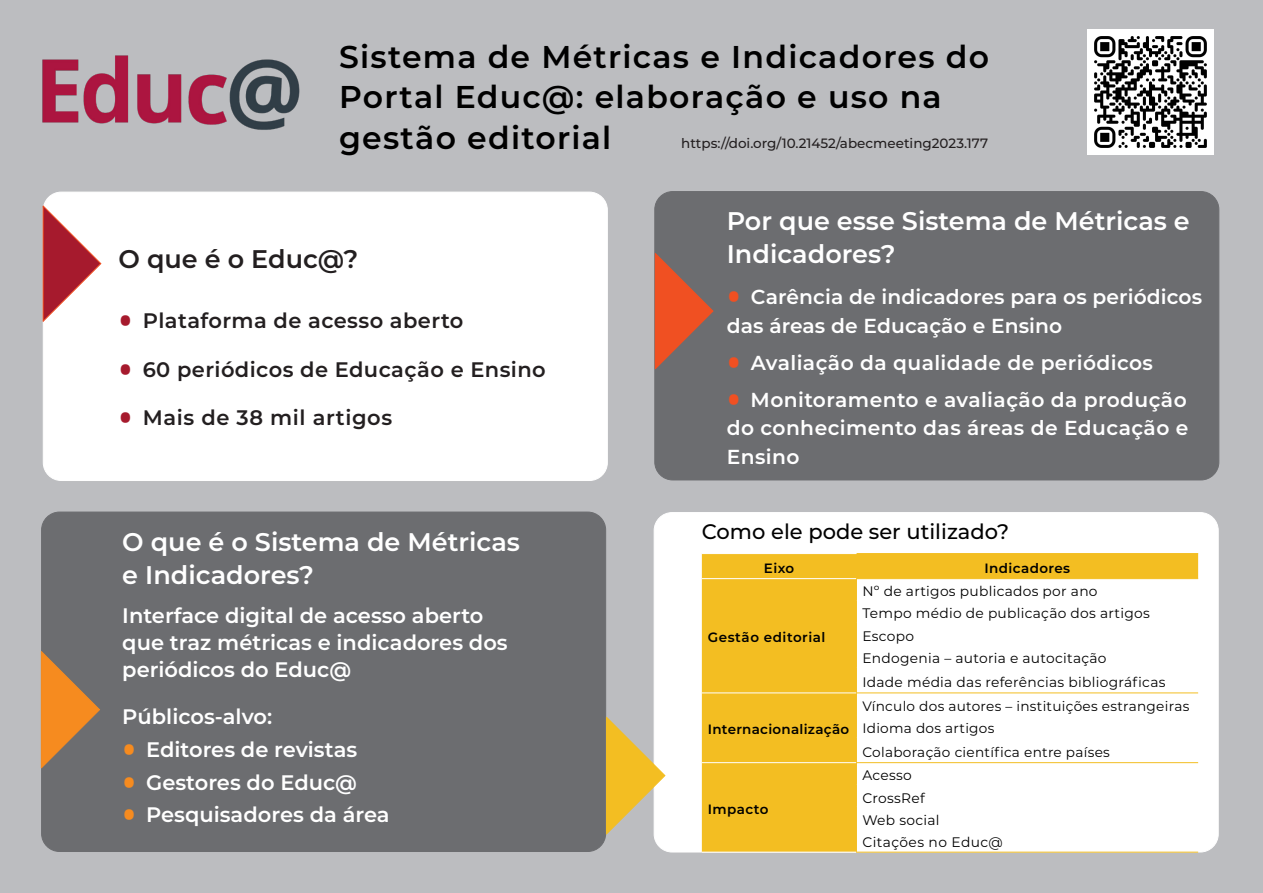
<style>
.page{position:relative;width:1263px;height:893px;background:#bcbdc0}
.page>*{position:absolute;margin:0;border:0;box-sizing:border-box;transform-origin:0 0}
.t1{font:600 31.5px/40.5px "Montserrat";letter-spacing:.04em;color:#000}
.t2{font:600 25.5px/33px "Montserrat";color:#fff}
.t3{font:600 25.5px "Montserrat";color:#231f20}
.t4{font:600 21px/27px "Montserrat";color:#fff}
.t5{font:600 21px "Montserrat";letter-spacing:.02em;color:#231f20}
.t6{font:500 21px "Montserrat";color:#000}
.t7{font:600 20.25px/28.5px "Montserrat";letter-spacing:.015em;color:#fff}
.t8{font:13.8px "Montserrat";letter-spacing:.02em;color:#000}
.t9{font:13.65px "Montserrat";letter-spacing:.02em;color:#000}
.t10{font:600 13.5px "Montserrat";letter-spacing:.03em;color:#000}
.t11{font:500 13.5px "Montserrat";color:#231f20}
.s1{font-family:"Open Sans";font-size:37.5px;color:#a61a2d}
.s2{font-family:"Open Sans";font-size:37.5px;color:#f68b1f}
.s3{font-family:"Open Sans";font-size:37.5px;color:#f05022}
</style>
<div class="page">
<img style="left:42px;top:55px;width:258px;height:75px">
<div style="left:43px;top:192px;width:564px;height:288px;background:#fff;border-radius:18px"></div>
<div style="left:42px;top:512px;width:564px;height:339px;background:#6c6d70;border-radius:18px"></div>
<div style="left:655px;top:192px;width:564px;height:288px;background:#6c6d70;border-radius:18px"></div>
<div style="left:654px;top:513px;width:564px;height:339px;background:#fff;border-radius:18px"></div>
<hr style="left:856px;top:553px;width:342px;height:1px;background:#f3be22">
<svg style="left:702px;top:554px;width:496px;height:298px"></svg>
<hr style="left:702px;top:578px;width:154px;height:1px;background:#fff">
<hr style="left:702px;top:692px;width:154px;height:1px;background:#fff">
<hr style="left:702px;top:762px;width:154px;height:1px;background:#fff">
<hr style="left:702px;top:852px;width:154px;height:1px;background:#fff">
<hr style="left:856px;top:692px;width:342px;height:1px;background:#f3be22">
<hr style="left:856px;top:762px;width:342px;height:1px;background:#f3be22">
<hr style="left:856px;top:852px;width:342px;height:1px;background:#f3be22">
<svg style="left:654px;top:252px;width:60px;height:118px"></svg>
<hr style="left:655px;top:253px;width:1px;height:116px;background:#f05022">
<svg style="left:40px;top:650px;width:60px;height:119px"></svg>
<hr style="left:41px;top:651px;width:1px;height:117px;background:#f68b1f">
<svg style="left:606px;top:716px;width:60px;height:119px"></svg>
<hr style="left:606px;top:717px;width:1px;height:117px;background:#f3be22">
<img style="left:1087px;top:29px;width:126px;height:126px">
<svg style="left:42px;top:205px;width:60px;height:117px"></svg>
<hr style="left:43px;top:206px;width:1px;height:115px;background:#f05022">
<p class="t1" style="left:339px;top:35px;width:651px">Sistema de Métricas e Indicadores do<br>Portal Educ@: elaboração e uso na gestão editorial</p>
<p class="t11" style="left:681px;top:134px;width:308px">https://doi.org/10.21452/abecmeeting2023.177</p>
<p class="t3" style="left:119px;top:241px;width:241px">O que é o Educ@?</p>
<p class="t5" style="left:119px;top:306px;width:346px"><span class="s1">•</span> Plataforma de acesso aberto</p>
<p class="t5" style="left:119px;top:354px;width:429px"><span class="s1">•</span> 60 periódicos de Educação e Ensino</p>
<p class="t5" style="left:119px;top:403px;width:275px"><span class="s1">•</span> Mais de 38 mil artigos</p>
<p class="t2" style="left:122px;top:525px;width:399px">O que é o Sistema de Métricas e Indicadores?</p>
<p class="t4" style="left:122px;top:601px;width:387px">Interface digital de acesso aberto que traz métricas e indicadores dos periódicos do Educ@</p>
<p class="t4" style="left:122px;top:702px;width:151px">Públicos-alvo:</p>
<p class="t4" style="left:122px;top:735px;width:236px"><span class="s2">•</span> Editores de revistas</p>
<p class="t4" style="left:122px;top:768px;width:236px"><span class="s2">•</span> Gestores do Educ@</p>
<p class="t4" style="left:122px;top:800px;width:269px"><span class="s2">•</span> Pesquisadores da área</p>
<p class="t2" style="left:727px;top:203px;width:465px">Por que esse Sistema de Métricas e<br>Indicadores?</p>
<p class="t7" style="left:727px;top:282px;width:477px"><span class="s3">•</span> Carência de indicadores para os periódicos das áreas de Educação e Ensino</p>
<p class="t7" style="left:727px;top:347px;width:428px"><span class="s3">•</span> Avaliação da qualidade de periódicos</p>
<p class="t7" style="left:727px;top:384px;width:463px;text-align:justify"><span class="s3">•</span> Monitoramento e avaliação da produção do conhecimento das áreas de Educação e Ensino</p>
<p class="t6" style="left:702px;top:517px;width:309px">Como ele pode ser utilizado?</p>
<p class="t10" style="left:764px;top:558px;width:32px">Eixo</p>
<p class="t10" style="left:984px;top:558px;width:87px">Indicadores</p>
<p class="t10" style="left:708px;top:628px;width:119px">Gestão editorial</p>
<p class="t10" style="left:708px;top:720px;width:143px">Internacionalização</p>
<p class="t10" style="left:708px;top:799px;width:62px">Impacto</p>
<p class="t8" style="left:862px;top:582px;width:237px">Nº de artigos publicados por ano</p>
<p class="t8" style="left:862px;top:604px;width:289px">Tempo médio de publicação dos artigos</p>
<p class="t8" style="left:862px;top:626px;width:53px">Escopo</p>
<p class="t8" style="left:862px;top:648px;width:246px">Endogenia – autoria e autocitação</p>
<p class="t8" style="left:862px;top:672px;width:305px">Idade média das referências bibliográficas</p>
<p class="t9" style="left:862px;top:696px;width:328px">Vínculo dos autores – instituições estrangeiras</p>
<p class="t9" style="left:862px;top:718px;width:133px">Idioma dos artigos</p>
<p class="t9" style="left:862px;top:742px;width:249px">Colaboração científica entre países</p>
<p class="t8" style="left:862px;top:766px;width:51px">Acesso</p>
<p class="t8" style="left:862px;top:788px;width:64px">CrossRef</p>
<p class="t8" style="left:862px;top:810px;width:79px">Web social</p>
<p class="t8" style="left:862px;top:832px;width:142px">Citações no Educ@</p>
</div>
